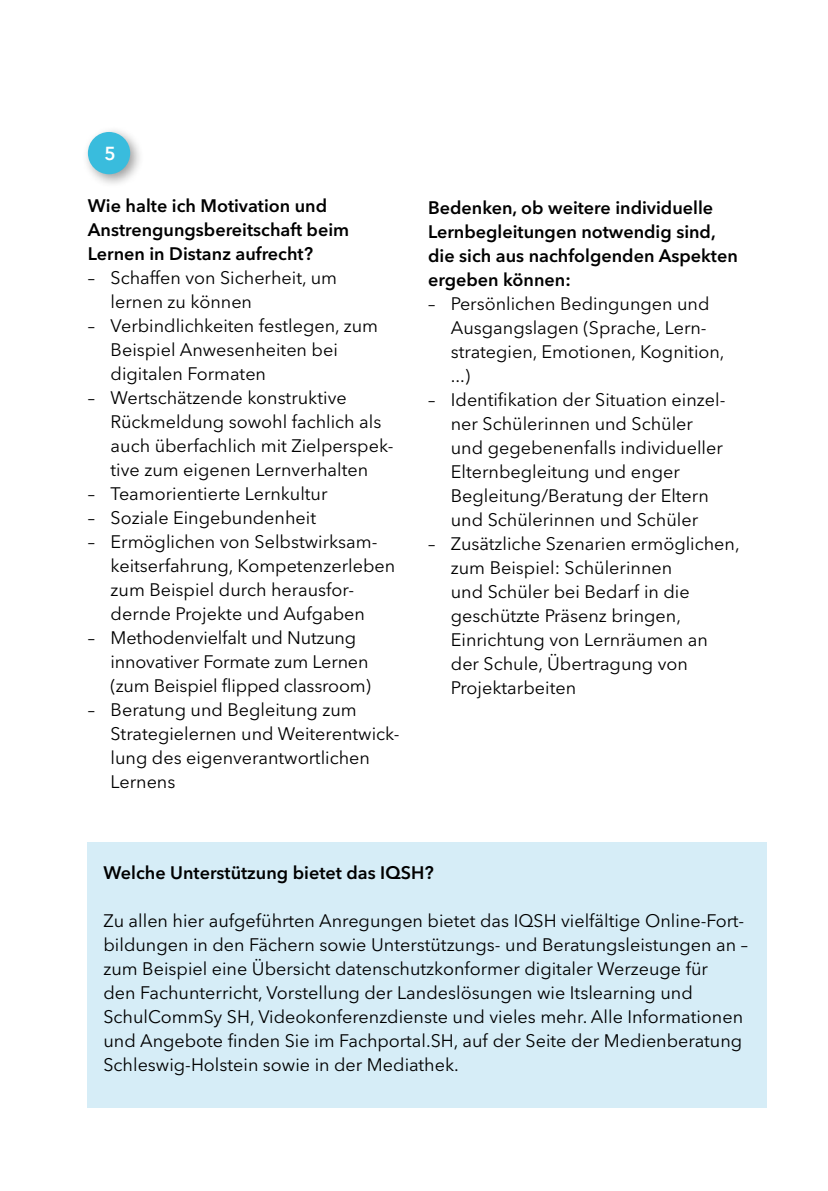
<style>
.page{position:relative;width:828px;height:1191px;background:#fff}
.page>*{position:absolute;margin:0;border:0;box-sizing:border-box;transform-origin:0 0}
.t1{font:600 18.8px "Avenir Next LT Pro";color:#fff}
.t2{font:18px/24px "Avenir Next LT Pro";color:#000}
.t3{font:600 18px/24px "Avenir Next LT Pro";color:#000}
</style>
<div class="page">
<div style="left:88px;top:842px;width:679px;height:265px;background:#d6edf7"></div>
<div style="left:81px;top:125px;width:64px;height:64px;background:#000;opacity:.4"></div>
<div style="left:88px;top:132px;width:42px;height:42px;background:#39bcdd;border-radius:50%"></div>
<p class="t1" style="left:104px;top:142px;width:13px">5</p>
<p class="t3" style="left:88px;top:193px;width:263px">Wie halte ich Motivation und<br>Anstrengungsbereitschaft beim<br>Lernen in Distanz aufrecht?</p>
<p class="t2" style="left:111px;top:266px;width:228px;text-indent:-23px">– Schaffen von Sicherheit, um lernen zu können</p>
<p class="t2" style="left:111px;top:314px;width:269px;text-indent:-23px">– Verbindlichkeiten festlegen, zum<br>Beispiel Anwesenheiten bei digitalen Formaten</p>
<p class="t2" style="left:111px;top:386px;width:284px;text-indent:-23px">– Wertschätzende konstruktive Rückmeldung sowohl fachlich als auch überfachlich mit Zielperspek&shy;tive zum eigenen Lernverhalten</p>
<p class="t2" style="left:88px;top:482px;width:241px">– Teamorientierte Lernkultur</p>
<p class="t2" style="left:88px;top:506px;width:230px">– Soziale Eingebundenheit</p>
<p class="t2" style="left:111px;top:530px;width:286px;text-indent:-23px">– Ermöglichen von Selbstwirksam&shy;keitserfahrung, Kompetenzerleben zum Beispiel durch herausfor&shy;dernde Projekte und Aufgaben</p>
<p class="t2" style="left:111px;top:626px;width:262px;text-indent:-23px">– Methodenvielfalt und Nutzung innovativer Formate zum Lernen (zum Beispiel flipped classroom)</p>
<p class="t2" style="left:111px;top:698px;width:291px;text-indent:-23px">– Beratung und Begleitung zum<br>Strategielernen und Weiterentwick&shy;lung des eigenverantwortlichen<br>Lernens</p>
<p class="t3" style="left:428px;top:195px;width:311px">Bedenken, ob weitere individuelle<br>Lernbegleitungen notwendig sind, die sich aus nachfolgenden Aspekten ergeben können:</p>
<p class="t2" style="left:451px;top:292px;width:275px;text-indent:-23px">– Persönlichen Bedingungen und<br>Ausgangslagen (Sprache, Lern&shy;strategien, Emotionen, Kognition, ...)</p>
<p class="t2" style="left:451px;top:388px;width:276px;text-indent:-23px">– Identifikation der Situation einzel&shy;ner Schülerinnen und Schüler und gegebenenfalls individueller<br>Elternbegleitung und enger<br>Begleitung/Beratung der Eltern und Schülerinnen und Schüler</p>
<p class="t2" style="left:451px;top:532px;width:290px;text-indent:-23px">– Zusätzliche Szenarien ermöglichen, zum Beispiel: Schülerinnen<br>und Schüler bei Bedarf in die geschützte Präsenz bringen,<br>Einrichtung von Lernräumen an der Schule, Übertragung von<br>Projektarbeiten</p>
<p class="t3" style="left:103px;top:860px;width:332px">Welche Unterstützung bietet das IQSH?</p>
<p class="t2" style="left:103px;top:908px;width:646px">Zu allen hier aufgeführten Anregungen bietet das IQSH vielfältige Online-Fort&shy;bildungen in den Fächern sowie Unterstützungs- und Beratungsleistungen an – zum Beispiel eine Übersicht datenschutzkonformer digitaler Werzeuge für<br>den Fachunterricht, Vorstellung der Landeslösungen wie Itslearning und SchulCommSy SH, Videokonferenzdienste und vieles mehr. Alle Informationen und Angebote finden Sie im Fachportal.SH, auf der Seite der Medienberatung Schleswig-Holstein sowie in der Mediathek.</p>
</div>
